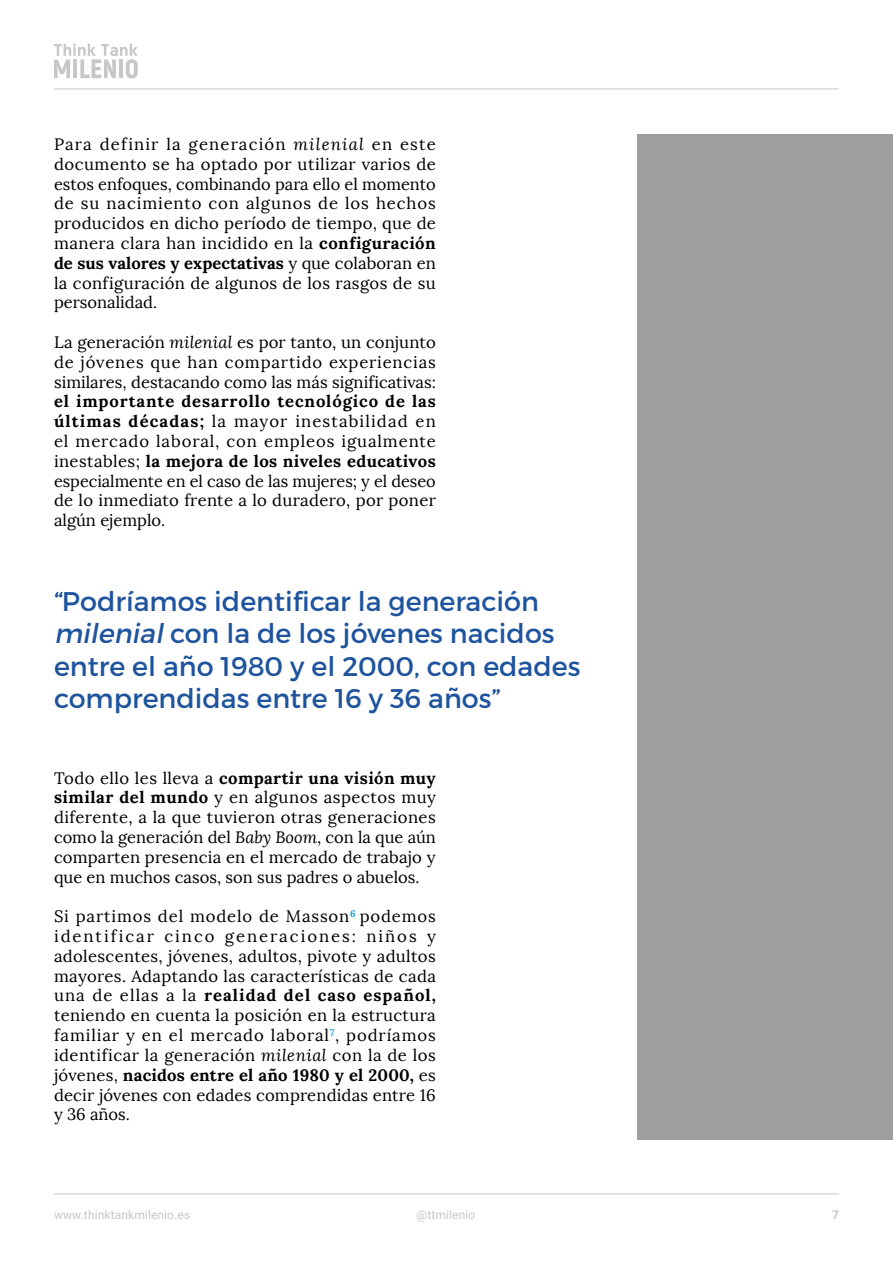
<style>
.page{position:relative;width:893px;height:1263px;background:#fff}
.page>*{position:absolute;margin:0;border:0;box-sizing:border-box;transform-origin:0 0}
.t1{font:27px/32.4px "Montserrat";color:#1e549e}
.t2{font:16.5px/19.8px "Lora";letter-spacing:.005em;color:#000;text-align:justify}
.t3{font:12px "Roboto";letter-spacing:.01em;color:#c6c7c8}
.t4{font:700 12px "Roboto";color:#c6c7c8}
.s1{font-style:italic}
.s2{font-weight:700}
</style>
<div class="page">
<svg style="left:54px;top:44px;width:84px;height:34px"></svg>
<hr style="left:54px;top:89px;width:785px;height:1px;background:#c6c7c8">
<hr style="left:54px;top:1193px;width:785px;height:1px;background:#c6c7c8">
<div style="left:637px;top:134px;width:256px;height:1006px;background:#9c9e9f"></div>
<p class="t2" style="left:54px;top:134px;width:383px">Para definir la generación <span class="s1">milenial</span> en este documento se ha optado por utilizar varios de estos enfoques, combinando para ello el momento de su nacimiento con algunos de los hechos producidos en dicho período de tiempo, que de manera clara han incidido en la <span class="s2">configuración de sus valores y expectativas</span> y que colaboran en la configuración de algunos de los rasgos de su personalidad.</p>
<p class="t2" style="left:54px;top:332px;width:383px">La generación <span class="s1">milenial</span> es por tanto, un conjunto de jóvenes que han compartido experiencias similares, destacando como las más significativas:</p>
<p class="t2" style="left:54px;top:392px;width:383px"><span class="s2">el importante desarrollo tecnológico de las últimas décadas;</span> la mayor inestabilidad en el mercado laboral, con empleos igualmente inestables; <span class="s2">la mejora de los niveles educativos </span>especialmente en el caso de las mujeres; y el deseo de lo inmediato frente a lo duradero, por poner algún ejemplo.</p>
<h1 class="t1" style="left:54px;top:585px;width:528px">“Podríamos identificar la generación <span class="s1">milenial</span>con la de los jóvenes nacidos entre el año 1980 y el 2000, con edades comprendidas entre 16 y 36 años”</h1>
<p class="t2" style="left:54px;top:768px;width:383px">Todo ello les lleva a <span class="s2">compartir una visión muy similar del mundo</span> y en algunos aspectos muy diferente, a la que tuvieron otras generaciones como la generación del <span class="s1">Baby Boom</span>, con la que aún comparten presencia en el mercado de trabajo y que en muchos casos, son sus padres o abuelos.</p>
<p class="t2" style="left:54px;top:907px;width:383px">Si partimos del modelo de Masson<sup>6</sup> podemos identificar cinco generaciones: niños y adolescentes, jóvenes, adultos, pivote y adultos mayores. Adaptando las características de cada una de ellas a la <span class="s2">realidad del caso español, </span>teniendo en cuenta la posición en la estructura familiar y en el mercado laboral<sup>7</sup>, podríamos identificar la generación <span class="s1">milenial</span> con la de los jóvenes, <span class="s2">nacidos entre el año 1980 y el 2000,</span> es decir jóvenes con edades comprendidas entre 16 y 36 años.</p>
<p class="t3" style="left:54px;top:1206px;width:138px">www.thinktankmilenio.es</p>
<p class="t3" style="left:417px;top:1206px;width:60px">@ttmilenio</p>
<p class="t4" style="left:832px;top:1206px;width:8px">7</p>
</div>
